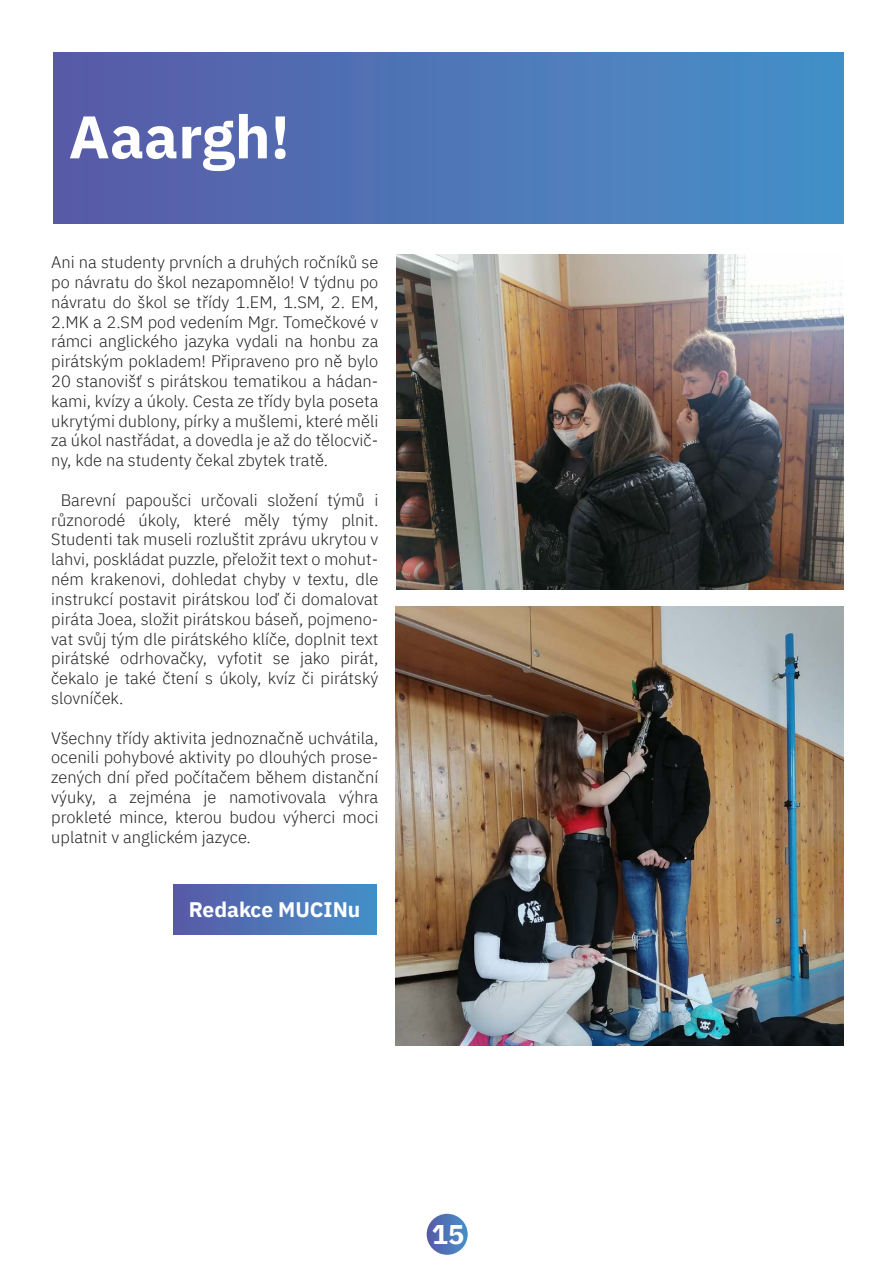
<style>
.page{position:relative;width:896px;height:1276px;background:#fff}
.page>*{position:absolute;margin:0;border:0;box-sizing:border-box;transform-origin:0 0}
.t1{font:700 60px "IBM Plex Sans";color:#fff}
.t2{font:700 27px "IBM Plex Sans";color:#fff}
.t3{font:700 21px "IBM Plex Sans";color:#fff}
.t4{font:300 16.5px/19.8px "IBM Plex Sans";color:#231f20;text-align:justify}
</style>
<div class="page">
<div style="left:427px;top:1213px;width:41px;height:41px;background:linear-gradient(to right,#575aa6,#4e95ca);border-radius:50%"></div>
<div style="left:54px;top:52px;width:789px;height:171px;background:linear-gradient(to right,#585aa6,#4691c9)"></div>
<img style="left:396px;top:254px;width:447px;height:335px">
<img style="left:396px;top:606px;width:448px;height:440px">
<div style="left:174px;top:885px;width:203px;height:49px;background:linear-gradient(to right,#585aa6,#4691c9)"></div>
<h1 class="t1" style="left:69px;top:89px;width:223px">Aaargh!</h1>
<p class="t4" style="left:51px;top:251px;width:329px">Ani na studenty prvních a druhých ročníků se po návratu do škol nezapomnělo! V týdnu po návratu do škol se třídy 1.EM, 1.SM, 2. EM, 2.MK a 2.SM pod vedením Mgr. Tomečkové v rámci anglického jazyka vydali na honbu za pirátským pokladem! Připraveno pro ně bylo 20 stanovišť s pirátskou tematikou a hádan&shy;kami, kvízy a úkoly. Cesta ze třídy byla poseta ukrytými dublony, pírky a mušlemi, které měli za úkol nastřádat, a dovedla je až do tělocvič&shy;ny, kde na studenty čekal zbytek tratě.</p>
<p class="t4" style="left:51px;top:489px;width:329px;text-indent:9px">Barevní papoušci určovali složení týmů i různorodé úkoly, které měly týmy plnit.<br>Studenti tak museli rozluštit zprávu ukrytou v lahvi, poskládat puzzle, přeložit text o mohut&shy;ném krakenovi, dohledat chyby v textu, dle instrukcí postavit pirátskou loď či domalovat piráta Joea, složit pirátskou báseň, pojmeno&shy;vat svůj tým dle pirátského klíče, doplnit text pirátské odrhovačky, vyfotit se jako pirát, čekalo je také čtení s úkoly, kvíz či pirátský slovníček.</p>
<p class="t4" style="left:51px;top:726px;width:329px">Všechny třídy aktivita jednoznačně uchvátila, ocenili pohybové aktivity po dlouhých prose&shy;zených dní před počítačem během distanční výuky, a zejména je namotivovala výhra prokleté mince, kterou budou výherci moci uplatnit v anglickém jazyce.</p>
<p class="t3" style="left:189px;top:892px;width:173px">Redakce MUCINu</p>
<h2 class="t2" style="left:432px;top:1213px;width:34px">15</h2>
</div>
